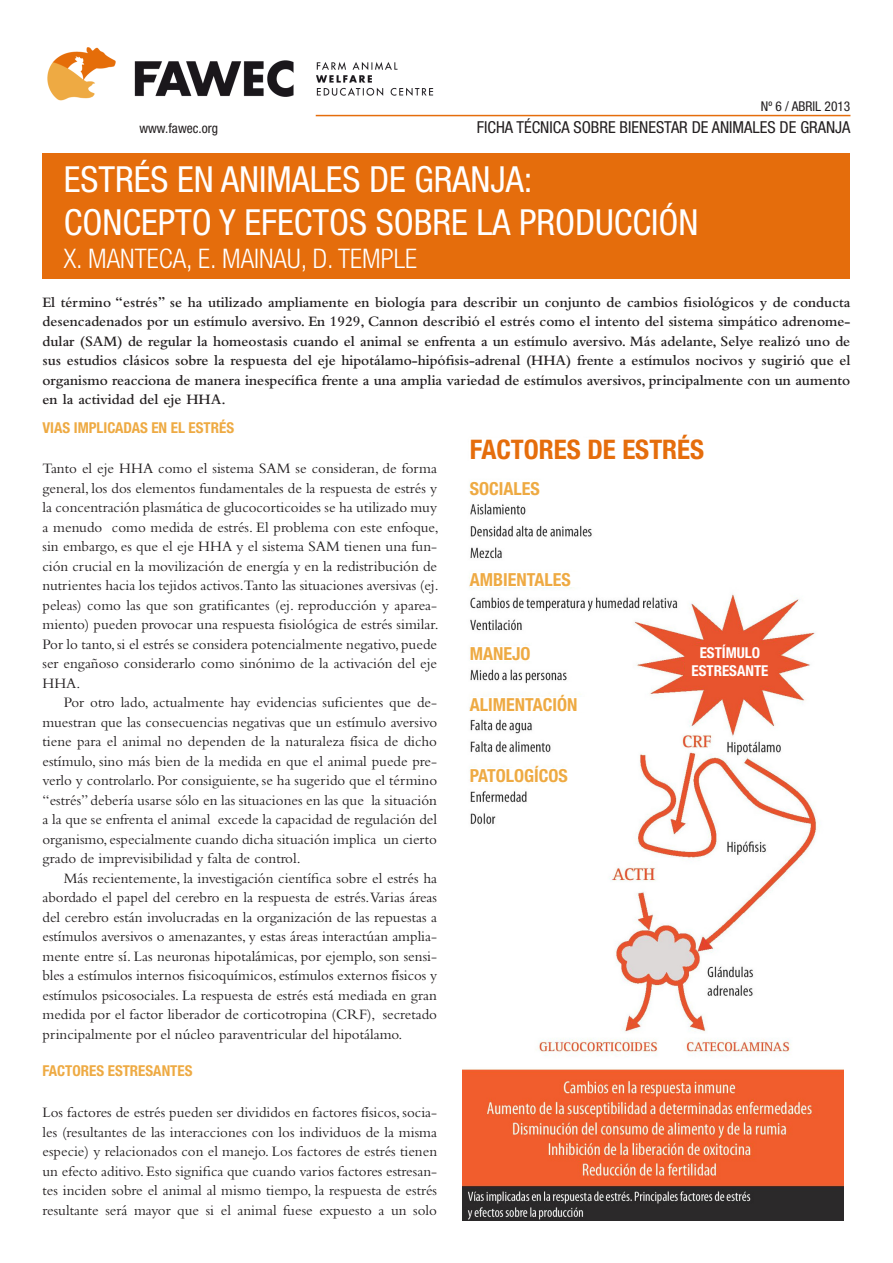
<style>
.page{position:relative;width:893px;height:1263px;background:#fff}
.page>*{position:absolute;margin:0;border:0;box-sizing:border-box;transform-origin:0 0}
.t1{font:condensed 36px/43.2px "Helvetica Neue LT";color:#fff}
.t2{font:300 condensed 27px "Helvetica Neue LT";color:#fff}
.t3{font:700 condensed 27px "Helvetica Neue LT";color:#e56d0c}
.t4{font:700 condensed 18px "Helvetica Neue LT";color:#eeaa43}
.t5{font:condensed 16.5px "Helvetica Neue LT";color:#231f20}
.t6{font:15px/19.5px "Bembo";color:#231f20;text-align:justify}
.t7{font:600 15px/19.5px "Bembo";color:#231f20;text-align:justify}
.t8{font:700 condensed 15px "Helvetica Neue LT";color:#eeaa43}
.t9{font:700 condensed 15px "Helvetica Neue LT";color:#fff}
.t10{font:condensed 13.5px "Helvetica Neue LT";color:#231f20}
</style>
<div class="page">
<div style="left:43px;top:153px;width:807px;height:126px;background:#e56d0c"></div>
<img style="left:47px;top:47px;width:387px;height:54px">
<hr style="left:316px;top:115px;width:534px;height:1px;background:#e56d0c">
<img style="left:462px;top:437px;width:381px;height:783px">
<div style="left:470px;top:438px;width:236px;height:32px;background:#fff"></div>
<div style="left:470px;top:697px;width:125px;height:15px;background:#fff"></div>
<div style="left:470px;top:480px;width:125px;height:15px;background:#fff"></div>
<div style="left:470px;top:572px;width:125px;height:15px;background:#fff"></div>
<div style="left:470px;top:767px;width:125px;height:15px;background:#fff"></div>
<div style="left:470px;top:646px;width:125px;height:15px;background:#fff"></div>
<div style="left:685px;top:646px;width:89px;height:30px;background:#e8542e"></div>
<p class="t10" style="left:761px;top:98px;width:91px">Nº 6 / ABRIL 2013</p>
<p class="t10" style="left:139px;top:120px;width:80px">www.fawec.org</p>
<p class="t5" style="left:477px;top:118px;width:375px">FICHA TÉCNICA SOBRE BIENESTAR DE ANIMALES DE GRANJA</p>
<h1 class="t1" style="left:64px;top:158px;width:636px">ESTRÉS EN ANIMALES DE GRANJA:<br>CONCEPTO Y EFECTOS SOBRE LA PRODUCCIÓN</h1>
<h2 class="t2" style="left:64px;top:243px;width:355px">X. MANTECA, E. MAINAU, D. TEMPLE</h2>
<p class="t7" style="left:43px;top:292px;width:809px">El término “estrés” se ha utilizado ampliamente en biología para describir un conjunto de cambios fisiológicos y de conducta desencadenados por un estímulo aversivo. En 1929, Cannon describió el estrés como el intento del sistema simpático adrenome&shy;dular (SAM) de regular la homeostasis cuando el animal se enfrenta a un estímulo aversivo. Más adelante, Selye realizó uno de sus estudios clásicos sobre la respuesta del eje hipotálamo-hipófisis-adrenal (HHA) frente a estímulos nocivos y sugirió que el organismo reacciona de manera inespecífica frente a una amplia variedad de estímulos aversivos, principalmente con un aumento en la actividad del eje HHA.</p>
<p class="t8" style="left:43px;top:418px;width:193px">VIAS IMPLICADAS EN EL ESTRÉS</p>
<p class="t6" style="left:43px;top:459px;width:398px">Tanto el eje HHA como el sistema SAM se consideran, de forma general, los dos elementos fundamentales de la respuesta de estrés y la concentración plasmática de glucocorticoides se ha utilizado muy a menudo como medida de estrés. El problema con este enfoque, sin embargo, es que el eje HHA y el sistema SAM tienen una fun&shy;ción crucial en la movilización de energía y en la redistribución de nutrientes hacia los tejidos activos.Tanto las situaciones aversivas (ej. peleas) como las que son gratificantes (ej. reproducción y aparea&shy;miento) pueden provocar una respuesta fisiológica de estrés similar.<br>Por lo tanto, si el estrés se considera potencialmente negativo, puede ser engañoso considerarlo como sinónimo de la activación del eje HHA.</p>
<p class="t6" style="left:43px;top:693px;width:396px;text-indent:21px">Por otro lado, actualmente hay evidencias suficientes que de&shy;muestran que las consecuencias negativas que un estímulo aversivo tiene para el animal no dependen de la naturaleza física de dicho estímulo, sino más bien de la medida en que el animal puede pre&shy;verlo y controlarlo. Por consiguiente, se ha sugerido que el término “estrés” debería usarse sólo en las situaciones en las que la situación a la que se enfrenta el animal excede la capacidad de regulación del organismo, especialmente cuando dicha situación implica un cierto grado de imprevisibilidad y falta de control.</p>
<p class="t6" style="left:43px;top:868px;width:396px;text-indent:21px">Más recientemente, la investigación científica sobre el estrés ha abordado el papel del cerebro en la respuesta de estrés.Varias áreas del cerebro están involucradas en la organización de las repuestas a estímulos aversivos o amenazantes, y estas áreas interactúan amplia&shy;mente entre sí. Las neuronas hipotalámicas, por ejemplo, son sensi&shy;bles a estímulos internos fisicoquímicos, estímulos externos físicos y estímulos psicosociales. La respuesta de estrés está mediada en gran medida por el factor liberador de corticotropina (CRF), secretado principalmente por el núcleo paraventricular del hipotálamo.</p>
<p class="t8" style="left:43px;top:1062px;width:151px">FACTORES ESTRESANTES</p>
<p class="t6" style="left:43px;top:1102px;width:396px">Los factores de estrés pueden ser divididos en factores físicos, socia&shy;les (resultantes de las interacciones con los individuos de la misma especie) y relacionados con el manejo. Los factores de estrés tienen un efecto aditivo. Esto significa que cuando varios factores estresan&shy;tes inciden sobre el animal al mismo tiempo, la respuesta de estrés resultante será mayor que si el animal fuese expuesto a un solo</p>
<h2 class="t3" style="left:470px;top:433px;width:27px">FACTORES</h2>
<h2 class="t3" style="left:587px;top:433px;width:50px">DE ESTRÉS</h2>
<p class="t4" style="left:470px;top:477px;width:10px">SOCIALES</p>
<p class="t4" style="left:470px;top:568px;width:43px">AMBIENTALES</p>
<p class="t4" style="left:470px;top:643px;width:12px">MANE</p>
<p class="t4" style="left:512px;top:643px;width:19px">JO</p>
<p class="t9" style="left:700px;top:644px;width:54px">ESTÍMULO</p>
<p class="t9" style="left:691px;top:662px;width:9px">ESTRESANTE</p>
<p class="t4" style="left:470px;top:694px;width:10px">ALIMENTACI</p>
<p class="t4" style="left:557px;top:694px;width:20px">ÓN</p>
<p class="t4" style="left:470px;top:764px;width:10px">PATOLO</p>
<p class="t4" style="left:524px;top:764px;width:25px">GÍCOS</p>
</div>
